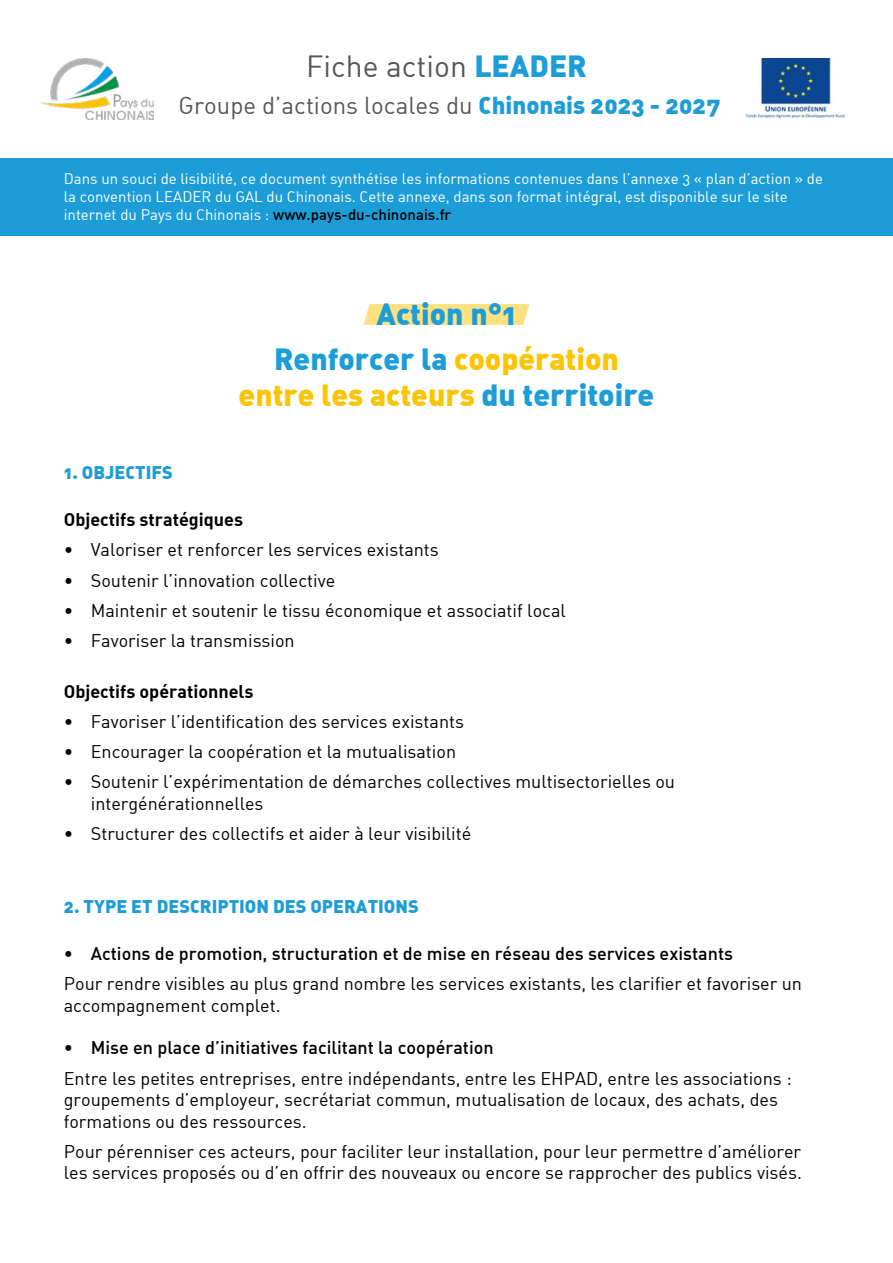
<style>
.page{position:relative;width:893px;height:1263px;background:#fff}
.page>*{position:absolute;margin:0;border:0;box-sizing:border-box;transform-origin:0 0}
.t1{font:30px/45px "DIN Black Alternate";color:#1d9dd8;text-align:center}
.t2{font:30px "DIN Black Alternate";color:#fdc400}
.t3{font:30px "DIN Regular Alternate";color:#575756}
.t4{font:24px "DIN Regular Alternate";color:#575756}
.t5{font:18px/21.6px "DIN Regular Alternate";color:#000}
.t6{font:18px "DIN Medium Alternate";color:#000}
.t7{font:18px "DIN Black Alternate";color:#1d9dd8}
.t8{font:18px "DIN Bold Alternate";color:#000}
.t9{font:15px/18px "DIN Regular Alternate";color:#fff}
.s1{font-family:"DIN Black Alternate";color:#1d9dd8}
.s2{font-family:"DIN Medium Alternate";color:#000}
.s3{color:#fdc400}
.s4{color:#1d9dd8}
</style>
<div class="page">
<svg style="left:364px;top:304px;width:165px;height:21px;background:#fee284"></svg>
<img style="left:745px;top:59px;width:102px;height:59px">
<img style="left:40px;top:59px;width:113px;height:61px">
<div style="left:0;top:158px;width:893px;height:78px;background:#1d9dd8"></div>
<h1 class="t3" style="left:306px;top:47px;width:282px">Fiche action <span class="s1">LEADER</span></h1>
<h2 class="t4" style="left:179px;top:90px;width:543px">Groupe d’actions locales du <span class="s1">Chinonais 2023 - 2027</span></h2>
<p class="t9" style="left:64px;top:169px;width:761px">Dans un souci de lisibilité, ce document synthétise les informations contenues dans l’annexe 3 « plan d’action » de la convention LEADER du GAL du Chinonais. Cette annexe, dans son format intégral, est disponible sur le site internet du Pays du Chinonais : <span class="s2">www.pays-du-chinonais.fr</span></p>
<h1 class="t1" style="left:274px;top:290px;width:346px">Action n°1<br>Renforcer la <span class="s3">coopération</span></h1>
<h1 class="t2" style="left:239px;top:375px;width:417px">entre les acteurs <span class="s4">du territoire</span></h1>
<p class="t7" style="left:64px;top:461px;width:111px">1. OBJECTIFS</p>
<p class="t8" style="left:64px;top:508px;width:181px">Objectifs stratégiques</p>
<p class="t5" style="left:64px;top:539px;width:377px">• Valoriser et renforcer les services existants</p>
<p class="t5" style="left:64px;top:569px;width:273px">• Soutenir l’innovation collective</p>
<p class="t5" style="left:64px;top:599px;width:504px">• Maintenir et soutenir le tissu économique et associatif local</p>
<p class="t5" style="left:64px;top:629px;width:232px">• Favoriser la transmission</p>
<p class="t8" style="left:64px;top:680px;width:191px">Objectifs opérationnels</p>
<p class="t5" style="left:64px;top:710px;width:402px">• Favoriser l’identification des services existants</p>
<p class="t5" style="left:64px;top:741px;width:394px">• Encourager la coopération et la mutualisation</p>
<p class="t5" style="left:91px;top:771px;width:586px;text-indent:-27px">• Soutenir l’expérimentation de démarches collectives multisectorielles ou intergénérationnelles</p>
<p class="t5" style="left:64px;top:822px;width:409px">• Structurer des collectifs et aider à leur visibilité</p>
<p class="t7" style="left:64px;top:894px;width:356px">2. TYPE ET DESCRIPTION DES OPERATIONS</p>
<p class="t6" style="left:64px;top:942px;width:671px">• Actions de promotion, structuration et de mise en réseau des services existants</p>
<p class="t5" style="left:64px;top:972px;width:740px">Pour rendre visibles au plus grand nombre les services existants, les clarifier et favoriser un accompagnement complet.</p>
<p class="t6" style="left:64px;top:1036px;width:431px">• Mise en place d’initiatives facilitant la coopération</p>
<p class="t5" style="left:64px;top:1067px;width:729px">Entre les petites entreprises, entre indépendants, entre les EHPAD, entre les associations : groupements d’employeur, secrétariat commun, mutualisation de locaux, des achats, des formations ou des ressources.</p>
<p class="t5" style="left:64px;top:1140px;width:740px">Pour pérenniser ces acteurs, pour faciliter leur installation, pour leur permettre d’améliorer les services proposés ou d’en offrir des nouveaux ou encore se rapprocher des publics visés.</p>
</div>
